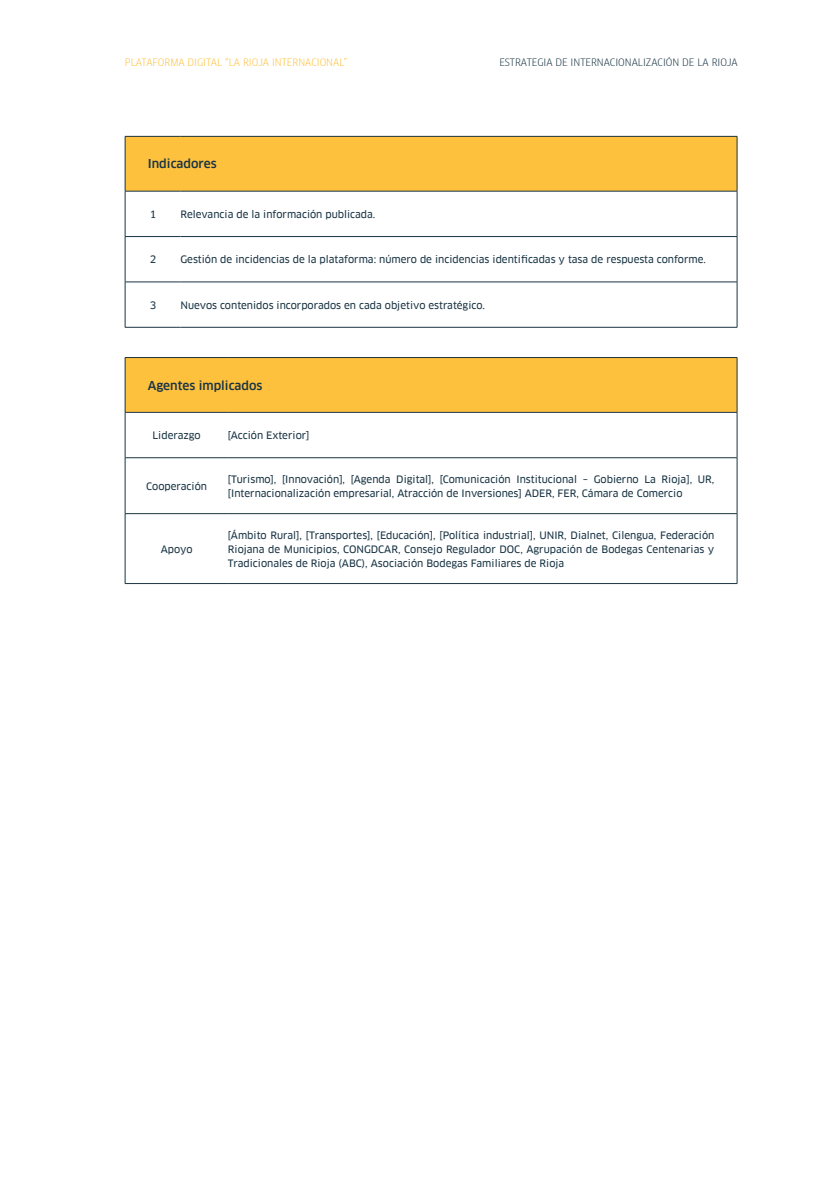
<style>
.page{position:relative;width:840px;height:1191px;background:#fff}
.page>*{position:absolute;margin:0;border:0;box-sizing:border-box;transform-origin:0 0}
.t1{font:500 12px "Clan Offc Pro";color:#193444}
.t2{font:10px/14px "Clan Offc Pro News";color:#193444}
.t3{font:10px "Clan Offc Pro Narr";color:#193444}
.Parrafo{font:10px "Clan Offc Pro Narr";color:#fec13e}
</style>
<div class="page">
<div style="left:125px;top:136px;width:611px;height:55px;background:#fec13e"></div>
<hr style="left:125px;top:136px;width:55px;height:1px;background:#193444">
<hr style="left:125px;top:137px;width:1px;height:54px;background:#193444">
<hr style="left:180px;top:136px;width:557px;height:1px;background:#193444">
<hr style="left:736px;top:137px;width:1px;height:54px;background:#193444">
<hr style="left:125px;top:191px;width:55px;height:1px;background:#193444">
<hr style="left:125px;top:191px;width:1px;height:45px;background:#193444">
<hr style="left:180px;top:191px;width:557px;height:1px;background:#193444">
<hr style="left:736px;top:191px;width:1px;height:45px;background:#193444">
<hr style="left:125px;top:236px;width:55px;height:1px;background:#193444">
<hr style="left:125px;top:237px;width:1px;height:45px;background:#193444">
<hr style="left:180px;top:236px;width:557px;height:1px;background:#193444">
<hr style="left:736px;top:237px;width:1px;height:45px;background:#193444">
<hr style="left:125px;top:281px;width:55px;height:1px;background:#193444">
<hr style="left:125px;top:282px;width:1px;height:45px;background:#193444">
<hr style="left:180px;top:281px;width:557px;height:1px;background:#193444">
<hr style="left:736px;top:282px;width:1px;height:45px;background:#193444">
<hr style="left:125px;top:327px;width:55px;height:1px;background:#193444">
<hr style="left:180px;top:327px;width:557px;height:1px;background:#193444">
<div style="left:125px;top:357px;width:611px;height:55px;background:#fec13e"></div>
<hr style="left:125px;top:357px;width:103px;height:1px;background:#193444">
<hr style="left:125px;top:358px;width:1px;height:54px;background:#193444">
<hr style="left:228px;top:357px;width:509px;height:1px;background:#193444">
<hr style="left:736px;top:358px;width:1px;height:54px;background:#193444">
<hr style="left:125px;top:412px;width:103px;height:1px;background:#193444">
<hr style="left:125px;top:412px;width:1px;height:45px;background:#193444">
<hr style="left:228px;top:412px;width:509px;height:1px;background:#193444">
<hr style="left:736px;top:412px;width:1px;height:45px;background:#193444">
<hr style="left:125px;top:457px;width:103px;height:1px;background:#193444">
<hr style="left:125px;top:458px;width:1px;height:55px;background:#193444">
<hr style="left:228px;top:457px;width:509px;height:1px;background:#193444">
<hr style="left:736px;top:458px;width:1px;height:55px;background:#193444">
<hr style="left:125px;top:513px;width:103px;height:1px;background:#193444">
<hr style="left:125px;top:514px;width:1px;height:69px;background:#193444">
<hr style="left:228px;top:513px;width:509px;height:1px;background:#193444">
<hr style="left:736px;top:514px;width:1px;height:69px;background:#193444">
<hr style="left:125px;top:583px;width:103px;height:1px;background:#193444">
<hr style="left:228px;top:583px;width:509px;height:1px;background:#193444">
<p class="Parrafo" style="left:125px;top:56px;width:224px">PLATAFORMA DIGITAL “LA RIOJA INTERNACIONAL”</p>
<p class="t3" style="left:499px;top:56px;width:240px">ESTRATEGIA DE INTERNACIONALIZACIÓN DE LA RIOJA</p>
<p class="t1" style="left:148px;top:157px;width:70px">Indicadores</p>
<p class="t2" style="left:150px;top:207px;width:8px">1</p>
<p class="t2" style="left:180px;top:207px;width:196px">Relevancia de la información publicada.</p>
<p class="t2" style="left:150px;top:252px;width:8px">2</p>
<p class="t2" style="left:180px;top:252px;width:526px">Gestión de incidencias de la plataforma: número de incidencias identificadas y tasa de respuesta conforme.</p>
<p class="t2" style="left:150px;top:298px;width:8px">3</p>
<p class="t2" style="left:180px;top:298px;width:306px">Nuevos contenidos incorporados en cada objetivo estratégico.</p>
<p class="t1" style="left:148px;top:378px;width:116px">Agentes implicados</p>
<p class="t2" style="left:152px;top:428px;width:50px">Liderazgo</p>
<p class="t2" style="left:228px;top:428px;width:83px">[Acción Exterior]</p>
<p class="t2" style="left:146px;top:479px;width:62px">Cooperación</p>
<p class="t2" style="left:228px;top:472px;width:487px">[Turismo], [Innovación], [Agenda Digital], [Comunicación Institucional – Gobierno La Rioja], UR, [Internacionalización empresarial, Atracción de Inversiones] ADER, FER, Cámara de Comercio</p>
<p class="t2" style="left:161px;top:542px;width:33px">Apoyo</p>
<p class="t2" style="left:228px;top:528px;width:487px;text-align:justify">[Ámbito Rural], [Transportes], [Educación], [Política industrial], UNIR, Dialnet, Cilengua, Federación Riojana de Municipios, CONGDCAR, Consejo Regulador DOC, Agrupación de Bodegas Centenarias y Tradicionales de Rioja (ABC), Asociación Bodegas Familiares de Rioja</p>
</div>
